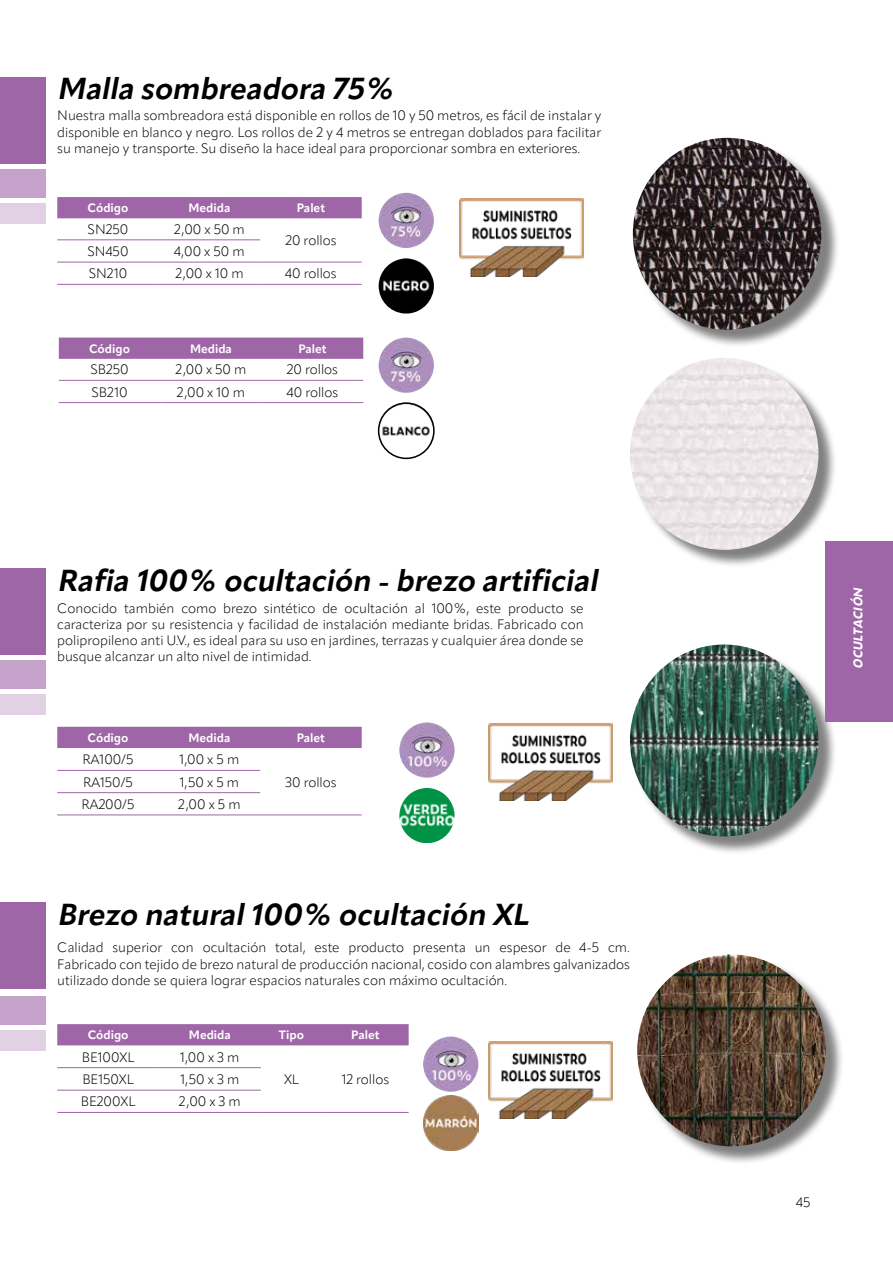
<style>
.page{position:relative;width:893px;height:1263px;background:#fff}
.page>*{position:absolute;margin:0;border:0;box-sizing:border-box;transform-origin:0 0}
.t1{font:italic 700 30px "Apparat";color:#000}
.t2{font:300 13.5px/16.2px "Apparat";color:#000;text-align:justify}
.t3{font:700 12px "Apparat";color:#fff}
.t4{font:italic 700 12px "Zeitung Pro";color:#fff}
</style>
<div class="page">
<div style="left:57px;top:197px;width:305px;height:21px;background:#9e65a7"></div>
<hr style="left:57px;top:239px;width:102px;height:1px;background:#9e65a7">
<hr style="left:159px;top:239px;width:101px;height:1px;background:#9e65a7">
<hr style="left:57px;top:262px;width:102px;height:1px;background:#9e65a7">
<hr style="left:159px;top:262px;width:101px;height:1px;background:#9e65a7">
<hr style="left:260px;top:262px;width:102px;height:1px;background:#9e65a7">
<hr style="left:57px;top:284px;width:102px;height:1px;background:#9e65a7">
<hr style="left:159px;top:284px;width:101px;height:1px;background:#9e65a7">
<hr style="left:260px;top:284px;width:102px;height:1px;background:#9e65a7">
<div style="left:59px;top:338px;width:304px;height:21px;background:#9e65a7"></div>
<hr style="left:59px;top:380px;width:101px;height:1px;background:#9e65a7">
<hr style="left:160px;top:380px;width:102px;height:1px;background:#9e65a7">
<hr style="left:262px;top:380px;width:101px;height:1px;background:#9e65a7">
<hr style="left:59px;top:402px;width:101px;height:1px;background:#9e65a7">
<hr style="left:160px;top:402px;width:102px;height:1px;background:#9e65a7">
<hr style="left:262px;top:402px;width:101px;height:1px;background:#9e65a7">
<div style="left:635px;top:140px;width:205px;height:209px;background:#000;opacity:.5"></div>
<img style="left:633px;top:138px;width:188px;height:192px">
<div style="left:632px;top:360px;width:205px;height:209px;background:#000;opacity:.5"></div>
<img style="left:630px;top:358px;width:188px;height:192px">
<div style="left:57px;top:727px;width:305px;height:21px;background:#9e65a7"></div>
<hr style="left:260px;top:814px;width:102px;height:1px;background:#9e65a7">
<hr style="left:57px;top:770px;width:102px;height:1px;background:#9e65a7">
<hr style="left:159px;top:770px;width:101px;height:1px;background:#9e65a7">
<hr style="left:57px;top:792px;width:102px;height:1px;background:#9e65a7">
<hr style="left:159px;top:792px;width:101px;height:1px;background:#9e65a7">
<hr style="left:57px;top:814px;width:102px;height:1px;background:#9e65a7">
<hr style="left:159px;top:814px;width:101px;height:1px;background:#9e65a7">
<div style="left:57px;top:1024px;width:352px;height:21px;background:#9e65a7"></div>
<hr style="left:261px;top:1112px;width:61px;height:1px;background:#9e65a7">
<hr style="left:322px;top:1112px;width:87px;height:1px;background:#9e65a7">
<hr style="left:57px;top:1067px;width:102px;height:1px;background:#9e65a7">
<hr style="left:159px;top:1067px;width:102px;height:1px;background:#9e65a7">
<hr style="left:57px;top:1090px;width:102px;height:1px;background:#9e65a7">
<hr style="left:159px;top:1090px;width:102px;height:1px;background:#9e65a7">
<hr style="left:57px;top:1112px;width:102px;height:1px;background:#9e65a7">
<hr style="left:159px;top:1112px;width:102px;height:1px;background:#9e65a7">
<div style="left:639px;top:957px;width:205px;height:208px;background:#000;opacity:.5"></div>
<img style="left:637px;top:954px;width:189px;height:192px">
<div style="left:632px;top:647px;width:205px;height:208px;background:#000;opacity:.5"></div>
<img style="left:630px;top:644px;width:188px;height:192px">
<img style="left:379px;top:193px;width:55px;height:55px;border-radius:27px">
<img style="left:379px;top:258px;width:55px;height:55px;border-radius:27px">
<img style="left:379px;top:338px;width:55px;height:55px;border-radius:27px">
<img style="left:379px;top:403px;width:55px;height:55px;border-radius:28px">
<div style="left:378px;top:402px;width:57px;height:57px;border:2px solid #000;border-radius:50%"></div>
<img style="left:399px;top:722px;width:56px;height:55px;border-radius:27px">
<img style="left:399px;top:788px;width:56px;height:55px">
<img style="left:423px;top:1036px;width:55px;height:56px;border-radius:27px">
<img style="left:423px;top:1095px;width:55px;height:55px">
<div style="left:0;top:77px;width:45px;height:86px;background:#9e65a7"></div>
<div style="left:0;top:169px;width:45px;height:29px;background:#c4a2ca"></div>
<div style="left:0;top:203px;width:45px;height:20px;background:#e2d1e4"></div>
<div style="left:0;top:568px;width:45px;height:86px;background:#9e65a7"></div>
<div style="left:0;top:660px;width:45px;height:29px;background:#c4a2ca"></div>
<div style="left:0;top:694px;width:45px;height:20px;background:#e2d1e4"></div>
<div style="left:0;top:902px;width:45px;height:86px;background:#9e65a7"></div>
<div style="left:0;top:996px;width:45px;height:29px;background:#c4a2ca"></div>
<div style="left:0;top:1030px;width:45px;height:20px;background:#e2d1e4"></div>
<img style="left:459px;top:199px;width:124px;height:77px">
<img style="left:488px;top:723px;width:124px;height:78px">
<img style="left:488px;top:1041px;width:124px;height:77px">
<div style="left:825px;top:541px;width:68px;height:180px;background:#9e65a7"></div>
<h1 class="t1" style="left:57px;top:70px;width:344px">Malla sombreadora 75%</h1>
<p class="t2" style="left:57px;top:108px;width:546px">Nuestra malla sombreadora está disponible en rollos de 10 y 50 metros, es fácil de instalar y disponible en blanco y negro. Los rollos de 2 y 4 metros se entregan doblados para facilitar su manejo y transporte. Su diseño la hace ideal para proporcionar sombra en exteriores.</p>
<p class="t3" style="left:88px;top:201px;width:42px">Código</p>
<p class="t3" style="left:189px;top:201px;width:43px">Medida</p>
<p class="t3" style="left:297px;top:201px;width:30px">Palet</p>
<p class="t2" style="left:88px;top:221px;width:42px">SN250</p>
<p class="t2" style="left:174px;top:221px;width:72px">2,00 x 50 m</p>
<p class="t2" style="left:285px;top:232px;width:53px">20 rollos</p>
<p class="t2" style="left:88px;top:243px;width:42px">SN450</p>
<p class="t2" style="left:174px;top:243px;width:72px">4,00 x 50 m</p>
<p class="t2" style="left:89px;top:266px;width:40px">SN210</p>
<p class="t2" style="left:175px;top:266px;width:70px">2,00 x 10 m</p>
<p class="t2" style="left:285px;top:266px;width:53px">40 rollos</p>
<p class="t3" style="left:89px;top:341px;width:42px">Código</p>
<p class="t3" style="left:190px;top:341px;width:43px">Medida</p>
<p class="t3" style="left:298px;top:341px;width:30px">Palet</p>
<p class="t2" style="left:90px;top:362px;width:40px">SB250</p>
<p class="t2" style="left:176px;top:362px;width:72px">2,00 x 50 m</p>
<p class="t2" style="left:287px;top:362px;width:53px">20 rollos</p>
<p class="t2" style="left:92px;top:384px;width:38px">SB210</p>
<p class="t2" style="left:177px;top:384px;width:70px">2,00 x 10 m</p>
<p class="t2" style="left:287px;top:384px;width:53px">40 rollos</p>
<h1 class="t1" style="left:57px;top:562px;width:548px">Rafia 100% ocultación -brezo artificial</h1>
<p class="t2" style="left:57px;top:600px;width:528px">Conocido también como brezo sintético de ocultación al 100%, este producto se caracteriza por su resistencia y facilidad de instalación mediante bridas. Fabricado con polipropileno anti U.V., es ideal para su uso en jardines, terrazas y cualquier área donde se busque alcanzar un alto nivel de intimidad.</p>
<p class="t3" style="left:88px;top:730px;width:42px">Código</p>
<p class="t3" style="left:189px;top:730px;width:43px">Medida</p>
<p class="t3" style="left:297px;top:730px;width:30px">Palet</p>
<p class="t2" style="left:83px;top:751px;width:52px">RA100/5</p>
<p class="t2" style="left:180px;top:751px;width:61px">1,00 x 5 m</p>
<p class="t2" style="left:83px;top:774px;width:51px">RA150/5</p>
<p class="t2" style="left:180px;top:774px;width:61px">1,50 x 5 m</p>
<p class="t2" style="left:285px;top:774px;width:53px">30 rollos</p>
<p class="t2" style="left:82px;top:796px;width:54px">RA200/5</p>
<p class="t2" style="left:178px;top:796px;width:64px">2,00 x 5 m</p>
<h1 class="t1" style="left:57px;top:896px;width:479px">Brezo natural100% ocultación XL</h1>
<p class="t2" style="left:57px;top:939px;width:574px">Calidad superior con ocultación total, este producto presenta un espesor de 4-5 cm.<br>Fabricado con tejido de brezo natural de producción nacional, cosido con alambres galvanizados utilizado donde se quiera lograr espacios naturales con máximo ocultación.</p>
<p class="t3" style="left:88px;top:1028px;width:42px">Código</p>
<p class="t3" style="left:189px;top:1028px;width:43px">Medida</p>
<p class="t3" style="left:279px;top:1028px;width:27px">Tipo</p>
<p class="t3" style="left:351px;top:1028px;width:30px">Palet</p>
<p class="t2" style="left:82px;top:1049px;width:54px">BE100XL</p>
<p class="t2" style="left:180px;top:1049px;width:61px">1,00 x 3 m</p>
<p class="t2" style="left:82px;top:1071px;width:53px">BE150XL</p>
<p class="t2" style="left:180px;top:1071px;width:60px">1,50 x 3 m</p>
<p class="t2" style="left:284px;top:1071px;width:16px">XL</p>
<p class="t2" style="left:342px;top:1071px;width:49px">12 rollos</p>
<p class="t2" style="left:81px;top:1094px;width:56px">BE200XL</p>
<p class="t2" style="left:179px;top:1094px;width:63px">2,00 x 3 m</p>
<p class="t4" style="left:849px;top:669px;width:86px;rotate:-90deg">OCULTACIÓN</p>
<p class="t2" style="left:796px;top:1194px;width:16px">45</p>
</div>
